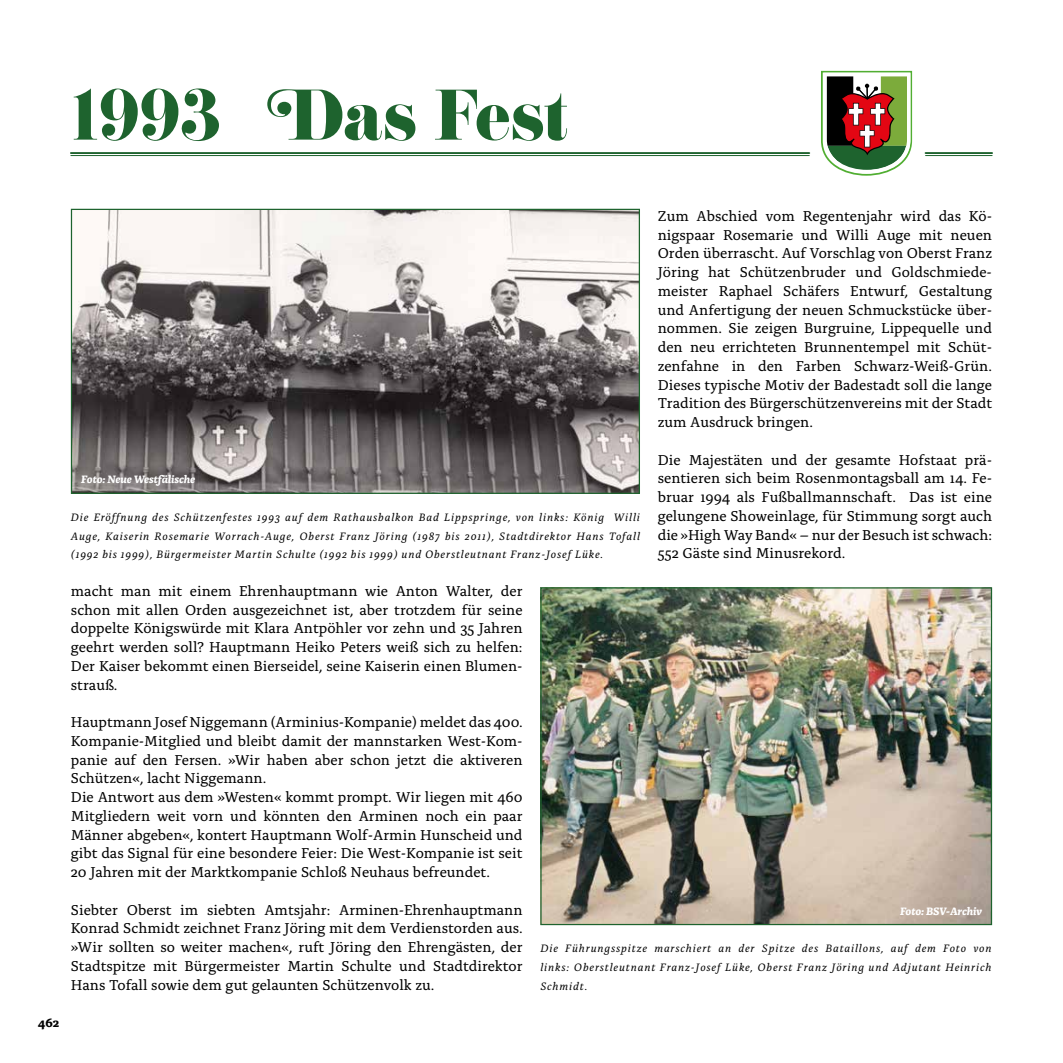
<style>
.page{position:relative;width:1063px;height:1063px;background:#fff}
.page>*{position:absolute;margin:0;border:0;box-sizing:border-box;transform-origin:0 0}
.t1{font:62.5px "Eloquent JF Pro";color:#1e632e}
.t2{font:15px/18.8px "Alda OTCEV";color:#000;text-align:justify}
.t3{font:700 12.5px "Alda OTCEV";color:#000}
.t4{font:italic 11.25px/18.8px "Alda OTCEV";letter-spacing:.08em;color:#000;text-align:justify}
.t5{font:italic 700 11.25px "Alda OTCEV";letter-spacing:-.005em;color:#fff}
</style>
<div class="page">
<svg style="left:821px;top:71px;width:91px;height:105px"></svg>
<hr style="left:71px;top:152px;width:738px;height:2px;background:#1e632e">
<hr style="left:71px;top:155px;width:738px;height:1px;background:#1e632e">
<hr style="left:926px;top:152px;width:66px;height:2px;background:#1e632e">
<hr style="left:926px;top:155px;width:66px;height:1px;background:#1e632e">
<img style="left:73px;top:211px;width:565px;height:281px">
<div style="left:71px;top:209px;width:569px;height:285px;border:1px solid #1e632e"></div>
<img style="left:542px;top:589px;width:448px;height:334px">
<div style="left:540px;top:587px;width:452px;height:338px;border:1px solid #1e632e"></div>
<h1 class="t1" style="left:71px;top:81px;width:152px">1993</h1>
<h1 class="t1" style="left:267px;top:81px;width:303px">Das Fest</h1>
<p class="t3" style="left:38px;top:1013px;width:23px">462</p>
<p class="t5" style="left:81px;top:471px;width:115px">Foto: Neue Westfälische</p>
<p class="t4" style="left:71px;top:507px;width:571px">Die Eröffnung des Schützenfestes 1993 auf dem Rathausbalkon Bad Lippspringe, von links: König Willi Auge, Kaiserin Rosemarie Worrach-Auge, Oberst Franz Jöring (1987 bis 2011), Stadtdirektor Hans Tofall (1992 bis 1999), Bürgermeister Martin Schulte (1992 bis 1999) und Oberstleutnant Franz-Josef Lüke.</p>
<p class="t2" style="left:658px;top:205px;width:336px">Zum Abschied vom Regentenjahr wird das Kö&shy;nigspaar Rosemarie und Willi Auge mit neuen Orden überrascht. Auf Vorschlag von Oberst Franz Jöring hat Schützenbruder und Goldschmiede&shy;meister Raphael Schäfers Entwurf, Gestaltung und Anfertigung der neuen Schmuckstücke über&shy;nommen. Sie zeigen Burgruine, Lippequelle und den neu errichteten Brunnentempel mit Schüt&shy;zenfahne in den Farben Schwarz-Weiß-Grün.<br>Dieses typische Motiv der Badestadt soll die lange Tradition des Bürgerschützenvereins mit der Stadt zum Ausdruck bringen.</p>
<p class="t2" style="left:658px;top:449px;width:336px">Die Majestäten und der gesamte Hofstaat prä&shy;sentieren sich beim Rosenmontagsball am 14. Fe&shy;bruar 1994 als Fußballmannschaft. Das ist eine gelungene Showeinlage, für Stimmung sorgt auch die »High Way Band« – nur der Besuch ist schwach:<br>552 Gäste sind Minusrekord.</p>
<p class="t2" style="left:71px;top:580px;width:453px">macht man mit einem Ehrenhauptmann wie Anton Walter, der schon mit allen Orden ausgezeichnet ist, aber trotzdem für seine doppelte Königswürde mit Klara Antpöhler vor zehn und 35 Jahren geehrt werden soll? Hauptmann Heiko Peters weiß sich zu helfen:<br>Der Kaiser bekommt einen Bierseidel, seine Kaiserin einen Blumen&shy;strauß.</p>
<p class="t2" style="left:71px;top:712px;width:453px;text-align:left">Hauptmann Josef Niggemann (Arminius-Kompanie) meldet das 400.<br>Kompanie-Mitglied und bleibt damit der mannstarken West-Kom&shy;panie auf den Fersen. »Wir haben aber schon jetzt die aktiveren Schützen«, lacht Niggemann.<br>Die Antwort aus dem »Westen« kommt prompt. Wir liegen mit 460<br>Mitgliedern weit vorn und könnten den Arminen noch ein paar Männer abgeben«, kontert Hauptmann Wolf-Armin Hunscheid und gibt das Signal für eine besondere Feier: Die West-Kompanie ist seit 20 Jahren mit der Marktkompanie Schloß Neuhaus befreundet.</p>
<p class="t2" style="left:71px;top:899px;width:453px">Siebter Oberst im siebten Amtsjahr: Arminen-Ehrenhauptmann Konrad Schmidt zeichnet Franz Jöring mit dem Verdienstorden aus. »Wir sollten so weiter machen«, ruft Jöring den Ehrengästen, der Stadtspitze mit Bürgermeister Martin Schulte und Stadtdirektor Hans Tofall sowie dem gut gelaunten Schützenvolk zu.</p>
<p class="t5" style="left:900px;top:902px;width:84px">Foto: BSV-Archiv</p>
<p class="t4" style="left:540px;top:938px;width:453px">Die Führungsspitze marschiert an der Spitze des Bataillons, auf dem Foto von links: Oberstleutnant Franz-Josef Lüke, Oberst Franz Jöring und Adjutant Heinrich Schmidt.</p>
</div>
